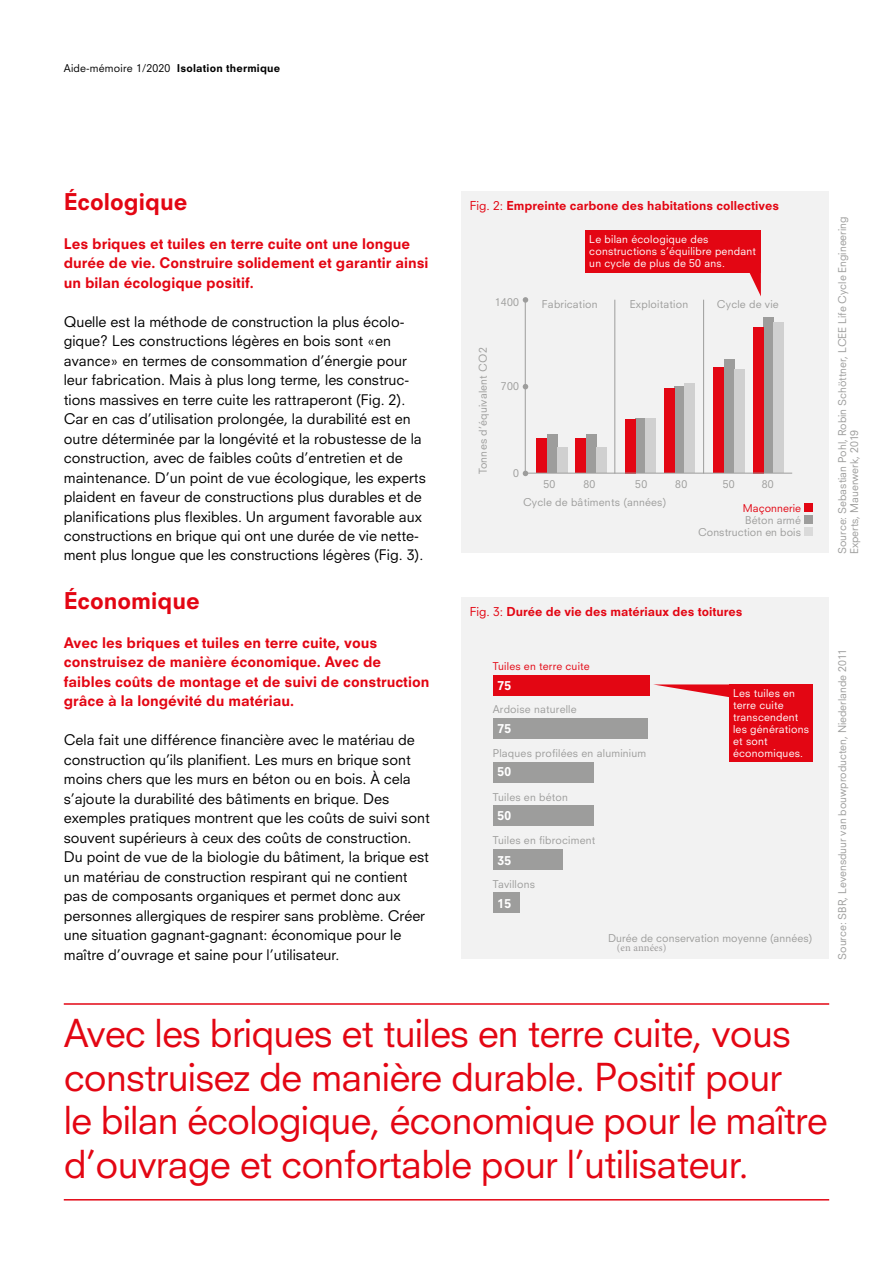
<style>
.page{position:relative;width:893px;height:1263px;background:#fff}
.page>*{position:absolute;margin:0;border:0;box-sizing:border-box;transform-origin:0 0}
.t1{font:37.5px/43.5px "Neuzeit S";letter-spacing:-.02em;color:#e30613}
.t2{font:800 22.5px "Neuzeit S";color:#e30613}
.t3{font:14.25px/19.5px "Neuzeit S";color:#000}
.t4{font:800 14.25px/19.5px "Neuzeit S";color:#e30613}
.t5{font:800 12px "Neuzeit S";color:#e30613}
.t6{font:800 12px "Neuzeit S";letter-spacing:.02em;color:#fff}
.t7{font:10.5px/12px "Neuzeit S";letter-spacing:.01em;color:#9d9d9c;text-align:right}
.t8{font:10.5px/12px "Neuzeit S";letter-spacing:.02em;color:#fff}
.t9{font:10.5px "Neuzeit S";letter-spacing:.02em;color:#000}
.t10{font:10.5px "Neuzeit S";letter-spacing:.02em;color:#e30613}
.t11{font:10.5px "Minion Pro";letter-spacing:.01em;color:#9d9c9c}
.s1{font-weight:800}
.s2{font-weight:400}
</style>
<div class="page">
<hr style="left:64px;top:1003px;width:765px;height:2px;background:#e30613">
<hr style="left:64px;top:1199px;width:765px;height:1px;background:#e30613">
<div style="left:461px;top:191px;width:368px;height:362px;background:#f2f2f2"></div>
<div style="left:804px;top:504px;width:8px;height:8px;background:#e30613"></div>
<div style="left:804px;top:516px;width:8px;height:8px;background:#9d9d9c"></div>
<div style="left:804px;top:528px;width:8px;height:8px;background:#dadada"></div>
<hr style="left:525px;top:300px;width:1px;height:173px;background:#9d9d9c">
<hr style="left:614px;top:300px;width:1px;height:173px;background:#9d9d9c">
<hr style="left:703px;top:300px;width:1px;height:173px;background:#9d9d9c">
<svg style="left:523px;top:297px;width:5px;height:6px"></svg>
<svg style="left:523px;top:384px;width:5px;height:5px"></svg>
<svg style="left:523px;top:471px;width:5px;height:5px"></svg>
<div style="left:547px;top:434px;width:10px;height:39px;background:#9d9d9c"></div>
<div style="left:557px;top:447px;width:10px;height:26px;background:#d0d0d0"></div>
<div style="left:537px;top:439px;width:10px;height:34px;background:#e30613"></div>
<div style="left:586px;top:434px;width:10px;height:39px;background:#9d9d9c"></div>
<div style="left:596px;top:447px;width:10px;height:26px;background:#d0d0d0"></div>
<div style="left:576px;top:439px;width:10px;height:34px;background:#e30613"></div>
<div style="left:635px;top:418px;width:10px;height:55px;background:#9d9d9c"></div>
<div style="left:645px;top:418px;width:11px;height:55px;background:#d0d0d0"></div>
<div style="left:625px;top:419px;width:10px;height:54px;background:#e30613"></div>
<div style="left:674px;top:386px;width:10px;height:87px;background:#9d9d9c"></div>
<div style="left:684px;top:384px;width:11px;height:89px;background:#d0d0d0"></div>
<div style="left:664px;top:389px;width:10px;height:84px;background:#e30613"></div>
<div style="left:724px;top:359px;width:10px;height:114px;background:#9d9d9c"></div>
<div style="left:734px;top:370px;width:10px;height:103px;background:#d0d0d0"></div>
<div style="left:714px;top:368px;width:10px;height:105px;background:#e30613"></div>
<div style="left:763px;top:318px;width:10px;height:155px;background:#9d9d9c"></div>
<div style="left:773px;top:322px;width:10px;height:151px;background:#d0d0d0"></div>
<div style="left:753px;top:327px;width:10px;height:146px;background:#e30613"></div>
<hr style="left:525px;top:473px;width:267px;height:1px;background:#9d9d9c">
<div style="left:461px;top:597px;width:368px;height:362px;background:#f2f2f2"></div>
<div style="left:493px;top:675px;width:156px;height:20px;background:#e30613"></div>
<div style="left:493px;top:718px;width:155px;height:21px;background:#9d9d9c"></div>
<div style="left:493px;top:762px;width:101px;height:20px;background:#9d9d9c"></div>
<div style="left:493px;top:805px;width:101px;height:21px;background:#9d9d9c"></div>
<div style="left:493px;top:849px;width:70px;height:20px;background:#9d9d9c"></div>
<div style="left:493px;top:892px;width:26px;height:21px;background:#9d9d9c"></div>
<div style="left:585px;top:230px;width:176px;height:42px;background:#e30613"></div>
<div style="left:729px;top:684px;width:83px;height:78px;background:#e30613"></div>
<svg style="left:748px;top:272px;width:13px;height:24px"></svg>
<svg style="left:653px;top:684px;width:76px;height:13px"></svg>
<p class="t9" style="left:64px;top:62px;width:218px">Aide-mémoire 1/2020 <span class="s1">Isolation thermique</span></p>
<h2 class="t2" style="left:64px;top:187px;width:125px">Écologique</h2>
<p class="t4" style="left:64px;top:233px;width:366px">Les briques et tuiles en terre cuite ont une longue durée de vie. Construire solidement et garantir ainsi un bilan écologique positif.</p>
<p class="t3" style="left:64px;top:311px;width:364px">Quelle est la méthode de construction la plus écolo&shy;gique? Les constructions légères en bois sont «en avance» en termes de consommation d’énergie pour leur fabrication. Mais à plus long terme, les construc&shy;tions massives en terre cuite les rattraperont (Fig. 2).<br>Car en cas d’utilisation prolongée, la durabilité est en outre déterminée par la longévité et la robustesse de la construction, avec de faibles coûts d’entretien et de maintenance. D’un point de vue écologique, les experts plaident en faveur de constructions plus durables et de planifications plus flexibles. Un argument favorable aux constructions en brique qui ont une durée de vie nette&shy;ment plus longue que les constructions légères (Fig. 3).</p>
<h2 class="t2" style="left:64px;top:586px;width:138px">Économique</h2>
<p class="t4" style="left:64px;top:632px;width:367px">Avec les briques et tuiles en terre cuite, vous construisez de manière économique. Avec de faibles coûts de montage et de suivi de construction grâce à la longévité du matériau.</p>
<p class="t3" style="left:64px;top:730px;width:367px">Cela fait une différence financière avec le matériau de construction qu’ils planifient. Les murs en brique sont moins chers que les murs en béton ou en bois. À cela s’ajoute la durabilité des bâtiments en brique. Des exemples pratiques montrent que les coûts de suivi sont souvent supérieurs à ceux des coûts de construction.<br>Du point de vue de la biologie du bâtiment, la brique est un matériau de construction respirant qui ne contient pas de composants organiques et permet donc aux personnes allergiques de respirer sans problème. Créer une situation gagnant-gagnant: économique pour le maître d’ouvrage et saine pour l’utilisateur.</p>
<p class="t5" style="left:470px;top:198px;width:311px"><span class="s2">Fig. 2:</span> Empreinte carbone des habitations collectives</p>
<p class="t8" style="left:589px;top:233px;width:168px">Le bilan écologique des constructions s’équilibre pendant un cycle de plus de 50 ans.</p>
<p class="t7" style="left:495px;top:296px;width:25px">1400</p>
<p class="t7" style="left:542px;top:298px;width:57px">Fabrication</p>
<p class="t7" style="left:630px;top:298px;width:60px">Exploitation</p>
<p class="t7" style="left:717px;top:298px;width:63px">Cycle de vie</p>
<p class="t7" style="left:477px;top:474px;width:128px;rotate:-90deg">Tonnes d’équivalent CO2</p>
<p class="t7" style="left:501px;top:380px;width:19px">700</p>
<p class="t7" style="left:513px;top:467px;width:7px">0</p>
<p class="t7" style="left:543px;top:478px;width:13px">50</p>
<p class="t7" style="left:583px;top:478px;width:13px">80</p>
<p class="t7" style="left:635px;top:478px;width:13px">50</p>
<p class="t7" style="left:675px;top:478px;width:13px">80</p>
<p class="t7" style="left:723px;top:478px;width:13px">50</p>
<p class="t7" style="left:762px;top:478px;width:13px">80</p>
<p class="t7" style="left:523px;top:496px;width:145px">Cycle de bâtiments (années)</p>
<p class="t10" style="left:743px;top:501px;width:60px">Maçonnerie</p>
<p class="t7" style="left:698px;top:514px;width:104px">Béton armé<br>Construction en bois</p>
<p class="t5" style="left:470px;top:604px;width:274px"><span class="s2">Fig. 3:</span> Durée de vie des matériaux des toitures</p>
<p class="t10" style="left:493px;top:659px;width:99px">Tuiles en terre cuite</p>
<p class="t7" style="left:493px;top:703px;width:85px">Ardoise naturelle</p>
<p class="t7" style="left:493px;top:747px;width:155px">Plaques profilées en aluminium</p>
<p class="t7" style="left:493px;top:790px;width:77px">Tuiles en béton</p>
<p class="t7" style="left:493px;top:834px;width:104px">Tuiles en fibrociment</p>
<p class="t7" style="left:493px;top:878px;width:44px">Tavillons</p>
<p class="t6" style="left:497px;top:678px;width:15px">75</p>
<p class="t6" style="left:497px;top:721px;width:15px">75</p>
<p class="t6" style="left:497px;top:764px;width:15px">50</p>
<p class="t6" style="left:497px;top:809px;width:15px">50</p>
<p class="t6" style="left:497px;top:853px;width:15px">35</p>
<p class="t6" style="left:497px;top:896px;width:15px">15</p>
<p class="t8" style="left:733px;top:687px;width:77px">Les tuiles en terre cuite transcendent les générations et sont économiques.</p>
<p class="t7" style="left:608px;top:932px;width:206px">Durée de conservation moyenne (années)</p>
<p class="t11" style="left:617px;top:940px;width:51px">(en années)</p>
<p class="t7" style="left:836px;top:554px;width:339px;text-align:left;rotate:-90deg">Source: Sebastian Pohl, Robin Schöttner, LCEE Life Cycle Engineering<br>Experts, Mauerwerk, 2019</p>
<p class="t7" style="left:836px;top:960px;width:313px;rotate:-90deg">Source: SBR, Levensduur van bouwproducten, Niederlande 2011</p>
<h1 class="t1" style="left:64px;top:1011px;width:765px">Avec les briques et tuiles en terre cuite, vous construisez de manière durable. Positif pour<br>le bilan écologique, économique pour le maître d’ouvrage et confortable pour l’utilisateur.</h1>
</div>
